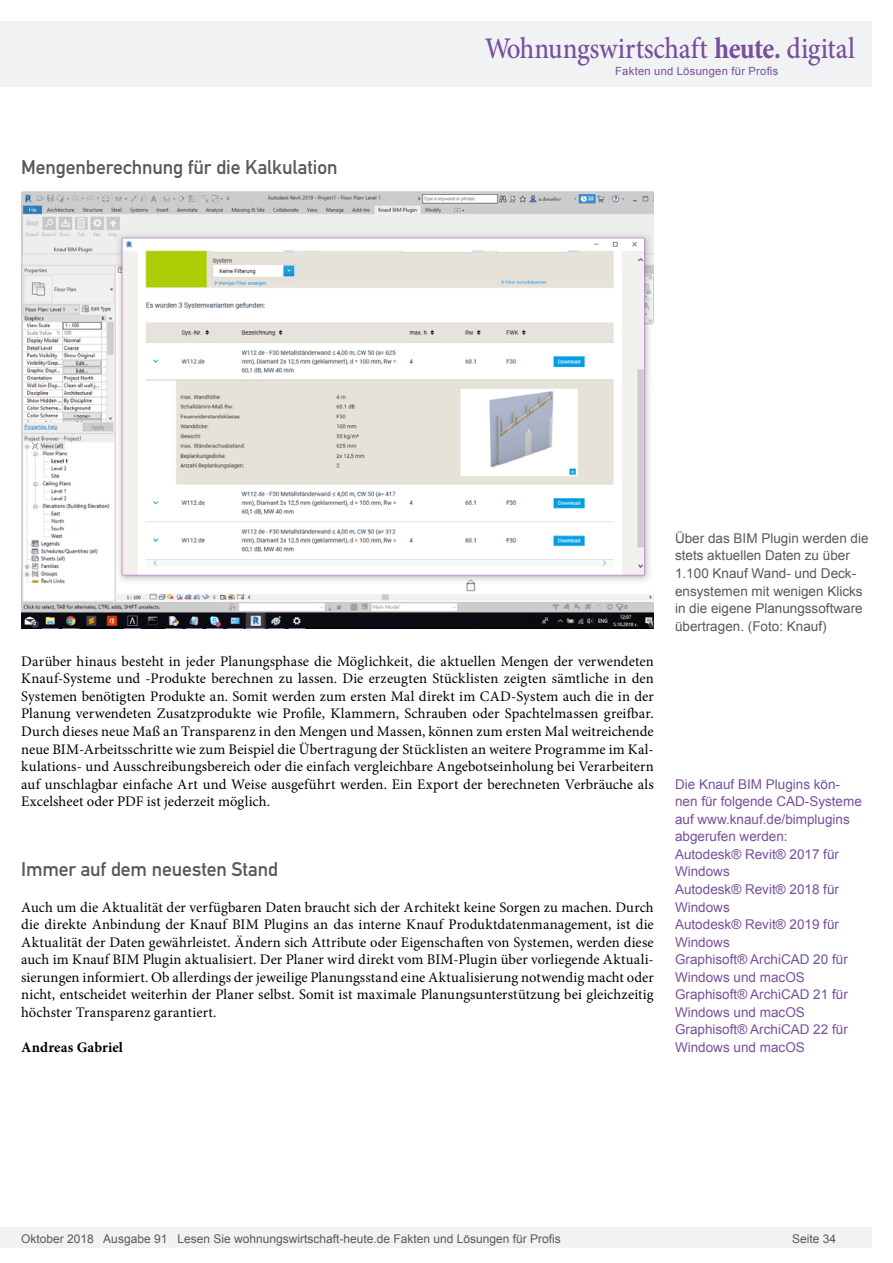
<style>
.page{position:relative;width:893px;height:1263px;background:#fff}
.page>*{position:absolute;margin:0;border:0;box-sizing:border-box;transform-origin:0 0}
.t1{font:500 30px "Minion Pro";letter-spacing:-.005em;color:#76509c;scale:.9 1}
.Überschrift_Grau{font:19.5px "DIN Mittelschrift";letter-spacing:-.005em;color:#595959}
.Fließtext_erste_Zeil{font:14.7px/17.5px "Minion Pro";letter-spacing:.005em;color:#000;text-align:justify}
.AUTOR{font:700 14.7px "Minion Pro";letter-spacing:.01em;color:#000}
.Info{font:13.5px/17.5px "Arial";color:#76509c}
.Bildunterschrift{font:13.5px/17.5px "Arial";color:#595959}
.t2{font:12px "Arial";color:#595959}
.t3{font:11.25px "Arial";letter-spacing:.025em;color:#76509c}
.s1{font-weight:700}
</style>
<div class="page">
<div style="left:0;top:1227px;width:872px;height:20px;background:#f1f2f3"></div>
<div style="left:0;top:21px;width:872px;height:66px;background:#f1f2f3"></div>
<img style="left:21px;top:192px;width:633px;height:436px">
<p class="Überschrift_Grau" style="left:21px;top:156px;width:318px">Mengenberechnung für die Kalkulation</p>
<h1 class="t1" style="left:485px;top:28px;width:413px">Wohnungswirtschaft <span class="s1">heute.</span> digital</h1>
<p class="t3" style="left:615px;top:63px;width:165px">Fakten und Lösungen für Profis</p>
<p class="Bildunterschrift" style="left:675px;top:529px;width:195px">Über das BIM Plugin werden die stets aktuellen Daten zu über<br>1.100 Knauf Wand- und Deck&shy;ensystemen mit wenigen Klicks in die eigene Planungssoftware übertragen. (Foto: Knauf)</p>
<p class="Fließtext_erste_Zeil" style="left:21px;top:652px;width:634px">Darüber hinaus besteht in jeder Planungsphase die Möglichkeit, die aktuellen Mengen der verwendeten Knauf-Systeme und -Produkte berechnen zu lassen. Die erzeugten Stücklisten zeigten sämtliche in den Systemen benötigten Produkte an. Somit werden zum ersten Mal direkt im CAD-System auch die in der Planung verwendeten Zusatzprodukte wie Profile, Klammern, Schrauben oder Spachtelmassen greifbar.<br>Durch dieses neue Maß an Transparenz in den Mengen und Massen, können zum ersten Mal weitreichende neue BIM-Arbeitsschritte wie zum Beispiel die Übertragung der Stücklisten an weitere Programme im Kal&shy;kulations- und Ausschreibungsbereich oder die einfach vergleichbare Angebotseinholung bei Verarbeitern auf unschlagbar einfache Art und Weise ausgeführt werden. Ein Export der berechneten Verbräuche als Excelsheet oder PDF ist jederzeit möglich.</p>
<p class="Überschrift_Grau" style="left:21px;top:858px;width:258px">Immer auf dem neuesten Stand</p>
<p class="Fließtext_erste_Zeil" style="left:21px;top:898px;width:634px">Auch um die Aktualität der verfügbaren Daten braucht sich der Architekt keine Sorgen zu machen. Durch die direkte Anbindung der Knauf BIM Plugins an das interne Knauf Produktdatenmanagement, ist die Aktualität der Daten gewährleistet. Ändern sich Attribute oder Eigenschaften von Systemen, werden diese auch im Knauf BIM Plugin aktualisiert. Der Planer wird direkt vom BIM-Plugin über vorliegende Aktuali&shy;sierungen informiert. Ob allerdings der jeweilige Planungsstand eine Aktualisierung notwendig macht oder nicht, entscheidet weiterhin der Planer selbst. Somit ist maximale Planungsunterstützung bei gleichzeitig höchster Transparenz garantiert.</p>
<p class="AUTOR" style="left:21px;top:1037px;width:103px">Andreas Gabriel</p>
<p class="Info" style="left:675px;top:775px;width:188px">Die Knauf BIM Plugins kön&shy;nen für folgende CAD-Systeme auf www.knauf.de/bimplugins abgerufen werden:</p>
<p class="Info" style="left:675px;top:845px;width:165px">Autodesk® Revit® 2017 für<br>Windows</p>
<p class="Info" style="left:675px;top:880px;width:165px">Autodesk® Revit® 2018 für<br>Windows</p>
<p class="Info" style="left:675px;top:916px;width:165px">Autodesk® Revit® 2019 für<br>Windows</p>
<p class="Info" style="left:675px;top:951px;width:174px">Graphisoft® ArchiCAD 20 für<br>Windows und macOS</p>
<p class="Info" style="left:675px;top:986px;width:174px">Graphisoft® ArchiCAD 21 für<br>Windows und macOS</p>
<p class="Info" style="left:675px;top:1021px;width:174px">Graphisoft® ArchiCAD 22 für<br>Windows und macOS</p>
<p class="t2" style="left:21px;top:1230px;width:541px">Oktober 2018 Ausgabe 91 Lesen Sie wohnungswirtschaft-heute.de Fakten und Lösungen für Profis</p>
<p class="t2" style="left:792px;top:1231px;width:46px">Seite 34</p>
</div>
